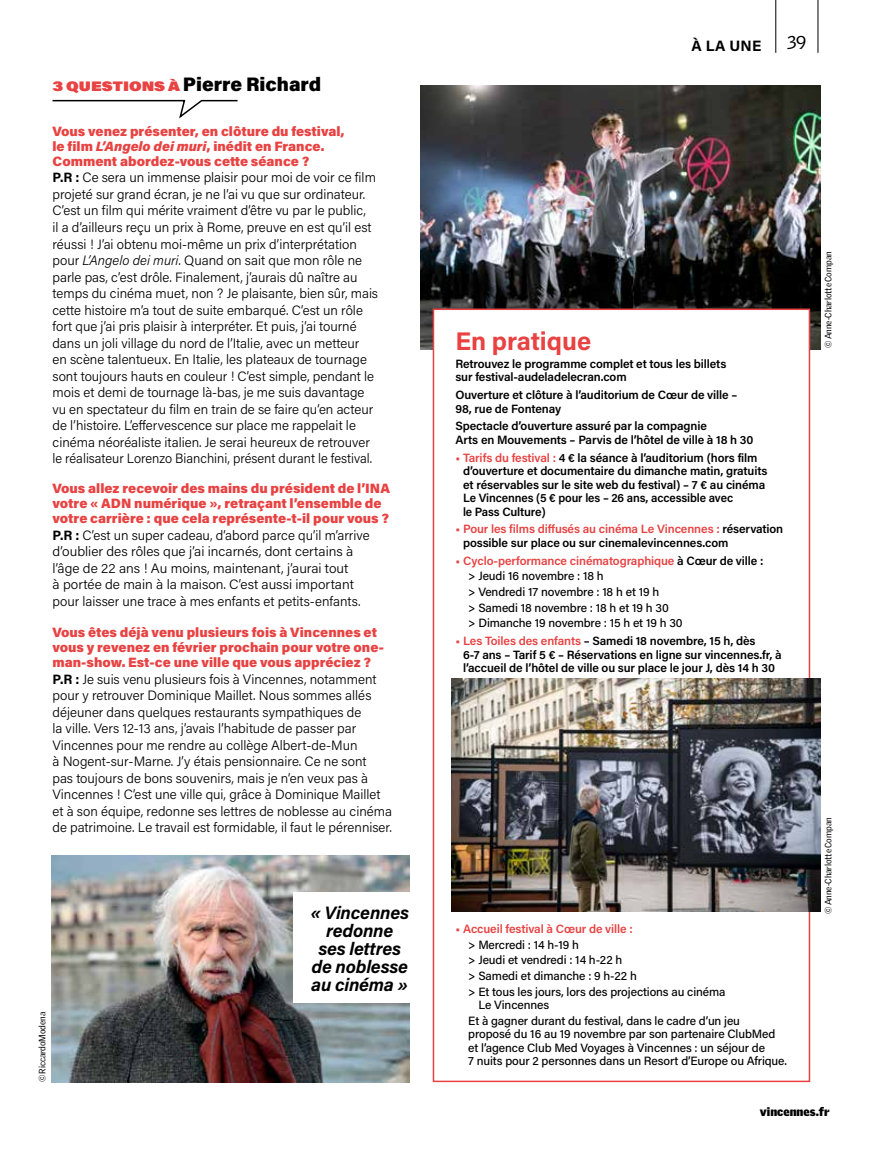
<style>
.page{position:relative;width:872px;height:1149px;background:#fff}
.page>*{position:absolute;margin:0;border:0;box-sizing:border-box;transform-origin:0 0}
._00_SURTITRE{font:700 25.5px "Acumin Pro";color:#e84242}
._00_SURTITRE-2{font:900 19.5px "Acumin Pro";letter-spacing:-.005em;color:#000}
.txt_temoignage{font:italic 700 18px/18px "Acumin Pro";letter-spacing:-.01em;color:#000;text-align:center}
.t1{font:18px "Griffith Gothic";color:#000}
.t2{font:700 15px "Acumin Pro";color:#000}
.txt_temoignage-2{font:300 13.5px/16.5px "Acumin Pro";color:#000}
.txt_temoignage-3{font:900 13.5px/15px "Acumin Pro";color:#e84242}
._00_INFOS_PRATIQUE{font:600 12px/13.5px "Acumin Pro";letter-spacing:-.01em;color:#000}
._00_INFOS_PRATIQUE-2{font:500 12px/13.5px "Acumin Pro";letter-spacing:-.01em;color:#000}
._00_INFOS_PRATIQUE-3{font:600 12px "Acumin Pro";letter-spacing:-.01em;color:#e84242}
.t3{font:900 12px "Griffith Gothic";color:#000}
.t4{font:9px "Griffith Gothic";letter-spacing:-.01em;color:#000}
.s1{font-family:"Acumin Pro Wide";font-size:13.5px;color:#e84242}
.s2{font-style:italic}
.s3{font-weight:700}
.s4{color:#e84242}
.s5{color:#000}
</style>
<div class="page">
<hr style="left:775px;top:0;width:1px;height:53px;background:#000">
<hr style="left:817px;top:0;width:1px;height:53px;background:#000">
<svg style="left:52px;top:99px;width:186px;height:20px"></svg>
<img style="left:51px;top:855px;width:358px;height:226px">
<img style="left:420px;top:85px;width:401px;height:264px">
<div style="left:293px;top:892px;width:133px;height:110px;background:#fff"></div>
<div style="left:433px;top:309px;width:376px;height:771px;background:#fff"></div>
<div style="left:433px;top:308px;width:377px;height:773px;border:2px solid #e84242"></div>
<img style="left:452px;top:678px;width:369px;height:233px">
<p class="_00_SURTITRE-2" style="left:53px;top:70px;width:270px"><span class="s1">3 QUESTIONS À</span> Pierre Richard</p>
<p class="txt_temoignage-3" style="left:53px;top:123px;width:294px">Vous venez présenter, en clôture du festival, le film <span class="s2">L’Angelo dei muri</span>, inédit en France.<br>Comment abordez-vous cette séance ?</p>
<p class="txt_temoignage-2" style="left:53px;top:169px;width:327px"><span class="s3">P.R :</span> Ce sera un immense plaisir pour moi de voir ce film projeté sur grand écran, je ne l’ai vu que sur ordinateur.<br>C’est un film qui mérite vraiment d’être vu par le public,<br>il a d’ailleurs reçu un prix à Rome, preuve en est qu’il est réussi ! J’ai obtenu moi-même un prix d’interprétation pour <span class="s2">L’Angelo dei muri</span>. Quand on sait que mon rôle ne parle pas, c’est drôle. Finalement, j’aurais dû naître au temps du cinéma muet, non ? Je plaisante, bien sûr, mais cette histoire m’a tout de suite embarqué. C’est un rôle fort que j’ai pris plaisir à interpréter. Et puis, j’ai tourné dans un joli village du nord de l’Italie, avec un metteur<br>en scène talentueux. En Italie, les plateaux de tournage sont toujours hauts en couleur ! C’est simple, pendant le mois et demi de tournage là-bas, je me suis davantage vu en spectateur du film en train de se faire qu’en acteur de l’histoire. L’effervescence sur place me rappelait le cinéma néoréaliste italien. Je serai heureux de retrouver le réalisateur Lorenzo Bianchini, présent durant le festival.</p>
<p class="txt_temoignage-3" style="left:53px;top:480px;width:339px">Vous allez recevoir des mains du président de l’INA votre « ADN numérique », retraçant l’ensemble de votre carrière : que cela représente-t-il pour vous ?</p>
<p class="txt_temoignage-2" style="left:53px;top:526px;width:319px"><span class="s3">P.R :</span> C’est un super cadeau, d’abord parce qu’il m’arrive d’oublier des rôles que j’ai incarnés, dont certains à l’âge de 22 ans ! Au moins, maintenant, j’aurai tout<br>à portée de main à la maison. C’est aussi important pour laisser une trace à mes enfants et petits-enfants.</p>
<p class="txt_temoignage-3" style="left:53px;top:624px;width:333px">Vous êtes déjà venu plusieurs fois à Vincennes et vous y revenez en février prochain pour votre one&shy;man-show. Est-ce une ville que vous appréciez ?</p>
<p class="txt_temoignage-2" style="left:53px;top:670px;width:341px"><span class="s3">P.R :</span> Je suis venu plusieurs fois à Vincennes, notamment pour y retrouver Dominique Maillet. Nous sommes allés déjeuner dans quelques restaurants sympathiques de<br>la ville. Vers 12-13 ans, j’avais l’habitude de passer par Vincennes pour me rendre au collège Albert-de-Mun<br>à Nogent-sur-Marne. J’y étais pensionnaire. Ce ne sont<br>pas toujours de bons souvenirs, mais je n’en veux pas à Vincennes ! C’est une ville qui, grâce à Dominique Maillet et à son équipe, redonne ses lettres de noblesse au cinéma de patrimoine. Le travail est formidable, il faut le pérenniser.</p>
<p class="t4" style="left:37px;top:1081px;width:72px;rotate:-90deg">©RiccardoModena</p>
<p class="txt_temoignage" style="left:310px;top:902px;width:100px">« Vincennes redonne ses lettres de noblesse au cinéma »</p>
<p class="t2" style="left:691px;top:35px;width:71px">À LA UNE</p>
<h3 class="t1" style="left:787px;top:32px;width:21px">39</h3>
<p class="_00_SURTITRE" style="left:455px;top:323px;width:137px">En pratique</p>
<p class="_00_INFOS_PRATIQUE" style="left:455px;top:356px;width:272px">Retrouvez le programme complet et tous les billets sur festival-audeladelecran.com</p>
<p class="_00_INFOS_PRATIQUE" style="left:455px;top:387px;width:283px">Ouverture et clôture à l’auditorium de Cœur de ville –<br>98, rue de Fontenay</p>
<p class="_00_INFOS_PRATIQUE" style="left:455px;top:419px;width:299px">Spectacle d’ouverture assuré par la compagnie<br>Arts en Mouvements – Parvis de l’hôtel de ville à 18 h 30</p>
<p class="_00_INFOS_PRATIQUE" style="left:463px;top:450px;width:306px;text-indent:-8px"><span class="s4">• Tarifs du festival :</span> 4 € la séance à l’auditorium (hors film d’ouverture et documentaire du dimanche matin, gratuits et réservables sur le site web du festival) – 7 € au cinéma Le Vincennes (5 € pour les – 26 ans, accessible avec<br>le Pass Culture)</p>
<p class="_00_INFOS_PRATIQUE" style="left:463px;top:522px;width:322px;text-indent:-8px"><span class="s4">• Pour les films diffusés au cinéma Le Vincennes :</span> réservation possible sur place ou sur cinemalevincennes.com</p>
<p class="_00_INFOS_PRATIQUE-3" style="left:455px;top:552px;width:309px">• Cyclo-performance cinématographique <span class="s5">à Cœur de ville :</span></p>
<p class="_00_INFOS_PRATIQUE-2" style="left:468px;top:568px;width:137px">&gt; Jeudi 16 novembre : 18 h</p>
<p class="_00_INFOS_PRATIQUE-2" style="left:468px;top:584px;width:192px">&gt; Vendredi 17 novembre : 18 h et 19 h</p>
<p class="_00_INFOS_PRATIQUE-2" style="left:468px;top:600px;width:202px">&gt; Samedi 18 novembre : 18 h et 19 h 30</p>
<p class="_00_INFOS_PRATIQUE-2" style="left:468px;top:615px;width:216px">&gt; Dimanche 19 novembre : 15 h et 19 h 30</p>
<p class="_00_INFOS_PRATIQUE" style="left:463px;top:633px;width:320px;text-indent:-8px"><span class="s4">• Les Toiles des enfants</span> – Samedi 18 novembre, 15 h, dès<br>6-7 ans – Tarif 5 € – Réservations en ligne sur vincennes.fr, à l’accueil de l’hôtel de ville ou sur place le jour J, dès 14 h 30</p>
<p class="t4" style="left:822px;top:348px;width:98px;rotate:-90deg">©Anne-Charlotte Compan</p>
<p class="_00_INFOS_PRATIQUE-3" style="left:455px;top:920px;width:179px">• Accueil festival à Cœur de ville :</p>
<p class="_00_INFOS_PRATIQUE-2" style="left:468px;top:936px;width:112px">&gt; Mercredi : 14 h-19 h</p>
<p class="_00_INFOS_PRATIQUE-2" style="left:468px;top:952px;width:156px">&gt; Jeudi et vendredi : 14 h-22 h</p>
<p class="_00_INFOS_PRATIQUE-2" style="left:468px;top:968px;width:170px">&gt; Samedi et dimanche : 9 h-22 h</p>
<p class="_00_INFOS_PRATIQUE-2" style="left:478px;top:983px;width:249px;text-indent:-10px">&gt; Et tous les jours, lors des projections au cinéma<br>Le Vincennes</p>
<p class="_00_INFOS_PRATIQUE-2" style="left:468px;top:1012px;width:320px">Et à gagner durant du festival, dans le cadre d’un jeu<br>proposé du 16 au 19 novembre par son partenaire ClubMed et l’agence Club Med Voyages à Vincennes : un séjour de<br>7 nuits pour 2 personnes dans un Resort d’Europe ou Afrique.</p>
<p class="t4" style="left:822px;top:913px;width:98px;rotate:-90deg">©Anne-Charlotte Compan</p>
<p class="t3" style="left:760px;top:1104px;width:71px">vincennes.fr</p>
</div>
